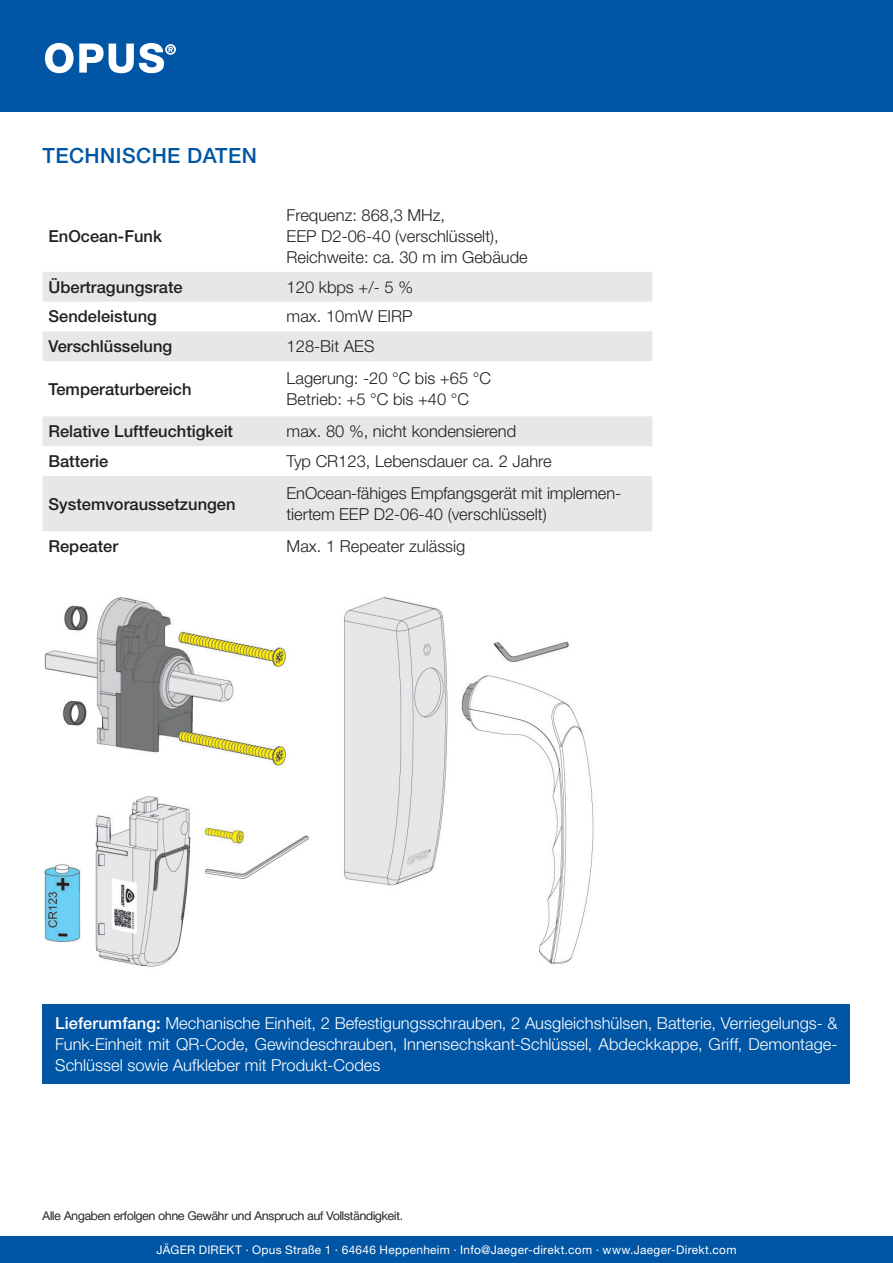
<style>
.page{position:relative;width:893px;height:1263px;background:#fff}
.page>*{position:absolute;margin:0;border:0;box-sizing:border-box;transform-origin:0 0}
.t1{font:500 21px "Helvetica Neue LT Pro";letter-spacing:.02em;color:#0155a5}
.t2{font:300 16.5px/21px "Helvetica Neue LT Pro";color:#231f20}
.t3{font:300 16.5px/21px "Helvetica Neue LT Pro";letter-spacing:.005em;color:#fff;text-align:justify}
.t4{font:500 16.5px "Helvetica Neue LT Pro";color:#231f20}
.t5{font:300 12px "Helvetica Neue LT Pro";color:#3e3e3f}
.t6{font:11.85px "Helvetica Neue LT Pro";letter-spacing:.025em;color:#fff}
.s1{font-weight:500}
</style>
<div class="page">
<div style="left:0;top:1236px;width:893px;height:27px;background:#0155a5"></div>
<div style="left:0;top:0;width:893px;height:112px;background:#0155a5"></div>
<svg style="left:45px;top:43px;width:131px;height:30px"></svg>
<svg style="left:43px;top:272px;width:609px;height:259px;fill:#e6e7e9"></svg>
<img style="left:44px;top:597px;width:265px;height:370px">
<img style="left:344px;top:597px;width:250px;height:368px">
<div style="left:43px;top:1004px;width:807px;height:80px;background:#0155a5"></div>
<p class="t1" style="left:43px;top:143px;width:216px">TECHNISCHE DATEN</p>
<p class="t4" style="left:49px;top:226px;width:115px">EnOcean-Funk</p>
<p class="t2" style="left:287px;top:204px;width:243px">Frequenz: 868,3 MHz,<br>EEP D2-06-40 (verschlüsselt),<br>Reichweite: ca. 30 m im Gebäude</p>
<p class="t4" style="left:49px;top:277px;width:136px">Übertragungsrate</p>
<p class="t2" style="left:287px;top:276px;width:128px">120 kbps +/- 5 %</p>
<p class="t4" style="left:49px;top:307px;width:110px">Sendeleistung</p>
<p class="t2" style="left:287px;top:306px;width:127px">max. 10mW EIRP</p>
<p class="t4" style="left:49px;top:336px;width:125px">Verschlüsselung</p>
<p class="t2" style="left:287px;top:335px;width:89px">128-Bit AES</p>
<p class="t4" style="left:49px;top:379px;width:145px">Temperaturbereich</p>
<p class="t2" style="left:287px;top:367px;width:206px">Lagerung: -20 °C bis +65 °C<br>Betrieb: +5 °C bis +40 °C</p>
<p class="t4" style="left:49px;top:421px;width:186px">Relative Luftfeuchtigkeit</p>
<p class="t2" style="left:287px;top:420px;width:231px">max. 80 %, nicht kondensierend</p>
<p class="t4" style="left:49px;top:451px;width:61px">Batterie</p>
<p class="t2" style="left:287px;top:450px;width:267px">Typ CR123, Lebensdauer ca. 2 Jahre</p>
<p class="t4" style="left:49px;top:494px;width:189px">Systemvoraussetzungen</p>
<p class="t2" style="left:287px;top:482px;width:336px">EnOcean-fähiges Empfangsgerät mit implemen&shy;tiertem EEP D2-06-40 (verschlüsselt)</p>
<p class="t4" style="left:49px;top:536px;width:71px">Repeater</p>
<p class="t2" style="left:287px;top:535px;width:180px">Max. 1 Repeater zulässig</p>
<p class="t3" style="left:55px;top:1012px;width:784px"><span class="s1">Lieferumfang:</span> Mechanische Einheit, 2 Befestigungsschrauben, 2 Ausgleichshülsen, Batterie, Verriegelungs- &amp; Funk-Einheit mit QR-Code, Gewindeschrauben, Innensechskant-Schlüssel, Abdeckkappe, Griff, Demontage-Schlüssel sowie Aufkleber mit Produkt-Codes</p>
<p class="t5" style="left:43px;top:1209px;width:362px">Alle Angaben erfolgen ohne Gewähr und Anspruch auf Vollständigkeit.</p>
<p class="t5" style="left:340px;top:1209px;width:6px">ll</p>
<p class="t6" style="left:156px;top:1242px;width:582px">JÄGER DIREKT · Opus Straße 1 · 64646 Heppenheim · Info@Jaeger-direkt.com · www.Jaeger-Direkt.com</p>
</div>
